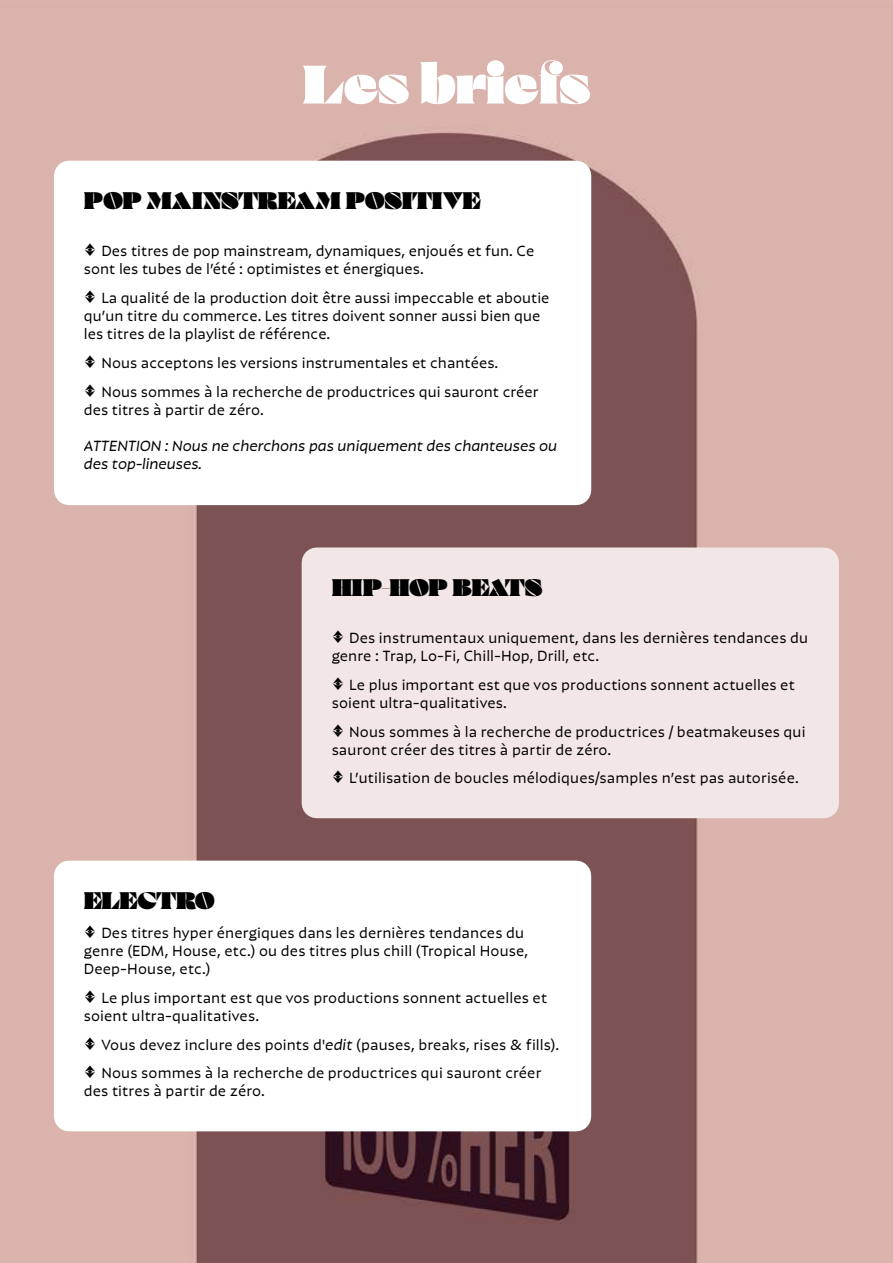
<style>
.page{position:relative;width:893px;height:1263px;background:#fff}
.page>*{position:absolute;margin:0;border:0;box-sizing:border-box;transform-origin:0 0}
.t1{font:54px "Courage";color:#fff}
.t2{font:24px "Courage";letter-spacing:-.01em;color:#000}
.t3{font:15px/18px "Retail Var Text Hairline";color:#000}
.s1{font-family:"Courage";font-size:18px}
</style>
<div class="page">
<img style="left:0;top:0;width:893px;height:1263px">
<div style="left:69px;top:176px;width:507px;height:314px;background:#fff"></div>
<div style="left:317px;top:562px;width:507px;height:241px;background:#f2e7e6"></div>
<div style="left:302px;top:547px;width:537px;height:271px;border:30px solid #f2e7e6"></div>
<div style="left:69px;top:876px;width:507px;height:240px;background:#fff"></div>
<h1 class="t1" style="left:302px;top:52px;width:289px">Les briefs</h1>
<h2 class="t2" style="left:84px;top:186px;width:398px">POP MAINSTREAM POSITIVE</h2>
<p class="t3" style="left:84px;top:240px;width:452px"><span class="s1">↕</span> Des titres de pop mainstream, dynamiques, enjoués et fun. Ce sont les tubes de l’été : optimistes et énergiques.</p>
<p class="t3" style="left:84px;top:287px;width:467px"><span class="s1">↕</span> La qualité de la production doit être aussi impeccable et aboutie qu’un titre du commerce. Les titres doivent sonner aussi bien que les titres de la playlist de référence.</p>
<p class="t3" style="left:84px;top:346px;width:456px;line-height:28.8px"><span class="s1">↕</span> Nous acceptons les versions instrumentales et chantées.<br><span class="s1">↕</span> Nous sommes à la recherche de productrices qui sauront créer</p>
<p class="t3" style="left:84px;top:399px;width:181px">des titres à partir de zéro.</p>
<p class="t3" style="left:84px;top:435px;width:475px">ATTENTION : Nous ne cherchons pas uniquement des chanteuses ou des top-lineuses.</p>
<h2 class="t2" style="left:332px;top:573px;width:212px">HIP-HOP BEATS</h2>
<p class="t3" style="left:332px;top:627px;width:478px"><span class="s1">↕</span> Des instrumentaux uniquement, dans les dernières tendances du genre : Trap, Lo-Fi, Chill-Hop, Drill, etc.</p>
<p class="t3" style="left:332px;top:674px;width:465px"><span class="s1">↕</span> Le plus important est que vos productions sonnent actuelles et soient ultra-qualitatives.</p>
<p class="t3" style="left:332px;top:721px;width:475px"><span class="s1">↕</span> Nous sommes à la recherche de productrices / beatmakeuses qui sauront créer des titres à partir de zéro.</p>
<p class="t3" style="left:332px;top:767px;width:469px"><span class="s1">↕</span> L’utilisation de boucles mélodiques/samples n’est pas autorisée.</p>
<h2 class="t2" style="left:84px;top:886px;width:133px">ELECTRO</h2>
<p class="t3" style="left:84px;top:922px;width:446px"><span class="s1">↕</span> Des titres hyper énergiques dans les dernières tendances du genre (EDM, House, etc.) ou des titres plus chill (Tropical House,<br>Deep-House, etc.)</p>
<p class="t3" style="left:84px;top:987px;width:465px"><span class="s1">↕</span> Le plus important est que vos productions sonnent actuelles et soient ultra-qualitatives.</p>
<p class="t3" style="left:84px;top:1028px;width:477px;line-height:28.8px"><span class="s1">↕</span> Vous devez inclure des points d'edit (pauses, breaks, rises &amp; fills). <span class="s1">↕</span> Nous sommes à la recherche de productrices qui sauront créer</p>
<p class="t3" style="left:84px;top:1081px;width:183px">des titres à partir de zéro.</p>
</div>
